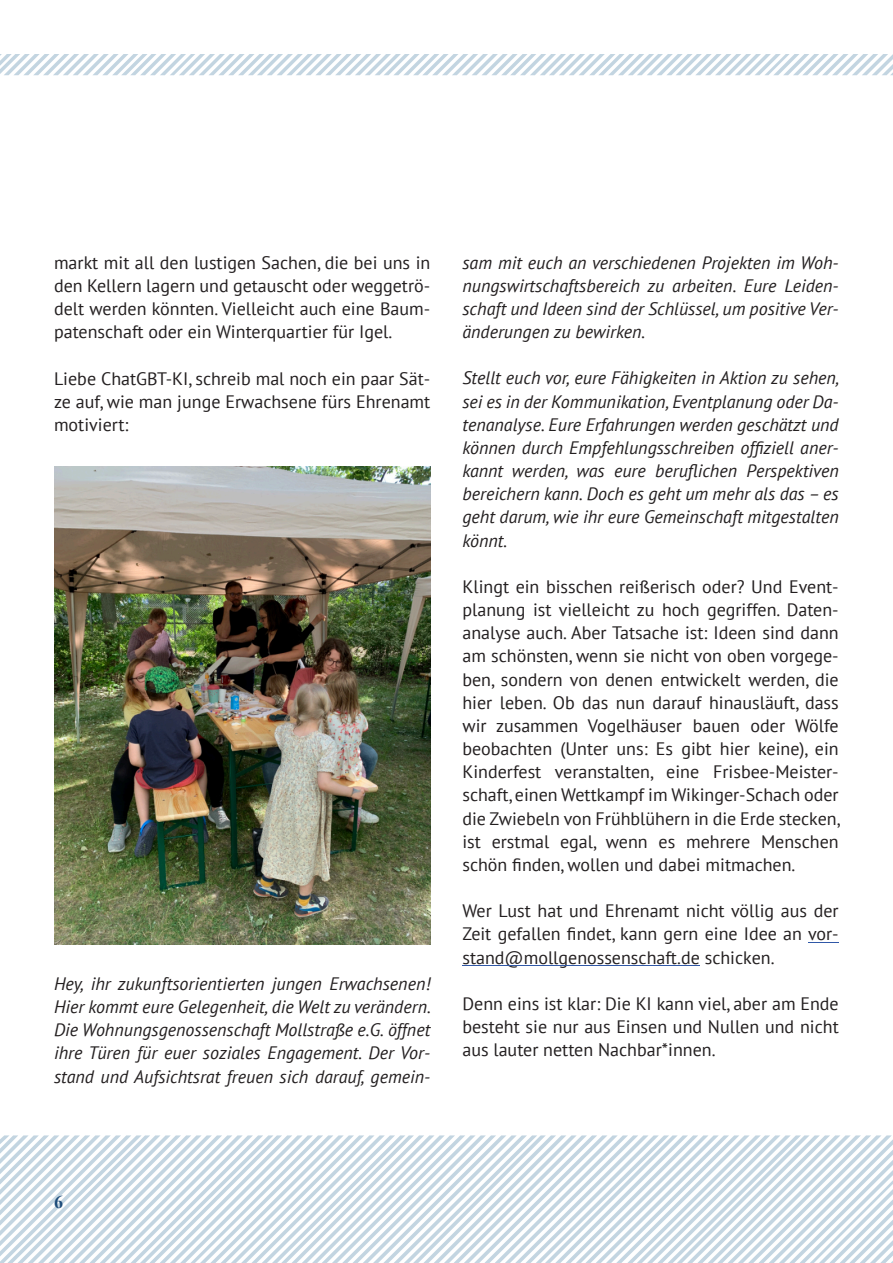
<style>
.page{position:relative;width:893px;height:1263px;background:#fff}
.page>*{position:absolute;margin:0;border:0;box-sizing:border-box;transform-origin:0 0}
.t1{font:18px/23.1px "PT Sans";color:#231f20;text-align:justify}
.t2{font:italic 18px/23.1px "PT Sans";color:#231f20;text-align:justify}
.t3{font:700 18px "Times New Roman";color:#1d4c7a}
</style>
<div class="page">
<svg style="left:0;top:54px;width:893px;height:21px"></svg>
<svg style="left:0;top:1135px;width:893px;height:128px"></svg>
<hr style="left:808px;top:942px;width:31px;height:1px;background:#3058a7">
<hr style="left:462px;top:965px;width:238px;height:1px;background:#3058a7">
<img style="left:54px;top:466px;width:376px;height:478px">
<p class="t1" style="left:54px;top:253px;width:378px">markt mit all den lustigen Sachen, die bei uns in den Kellern lagern und getauscht oder weggetrö&shy;delt werden könnten. Vielleicht auch eine Baum&shy;patenschaft oder ein Winterquartier für Igel.</p>
<p class="t1" style="left:54px;top:369px;width:378px">Liebe ChatGBT-KI, schreib mal noch ein paar Sät&shy;ze auf, wie man junge Erwachsene fürs Ehrenamt motiviert:</p>
<p class="t2" style="left:54px;top:974px;width:378px">Hey, ihr zukunftsorientierten jungen Erwachsenen!<br>Hier kommt eure Gelegenheit, die Welt zu verändern.<br>Die Wohnungsgenossenschaft Mollstraße e.G. öffnet ihre Türen für euer soziales Engagement. Der Vor&shy;stand und Aufsichtsrat freuen sich darauf, gemein-</p>
<p class="t2" style="left:462px;top:253px;width:378px">sam mit euch an verschiedenen Projekten im Woh&shy;nungswirtschaftsbereich zu arbeiten. Eure Leiden&shy;schaft und Ideen sind der Schlüssel, um positive Ver&shy;änderungen zu bewirken.</p>
<p class="t2" style="left:462px;top:368px;width:378px">Stellt euch vor, eure Fähigkeiten in Aktion zu sehen, sei es in der Kommunikation, Eventplanung oder Da&shy;tenanalyse. Eure Erfahrungen werden geschätzt und können durch Empfehlungsschreiben offiziell aner&shy;kannt werden, was eure beruflichen Perspektiven bereichern kann. Doch es geht um mehr als das – es geht darum, wie ihr eure Gemeinschaft mitgestalten könnt.</p>
<p class="t1" style="left:462px;top:577px;width:379px">Klingt ein bisschen reißerisch oder? Und Event&shy;planung ist vielleicht zu hoch gegriffen. Daten&shy;analyse auch. Aber Tatsache ist: Ideen sind dann am schönsten, wenn sie nicht von oben vorgege&shy;ben, sondern von denen entwickelt werden, die hier leben. Ob das nun darauf hinausläuft, dass wir zusammen Vogelhäuser bauen oder Wölfe beobachten (Unter uns: Es gibt hier keine), ein Kinderfest veranstalten, eine Frisbee-Meister&shy;schaft, einen Wettkampf im Wikinger-Schach oder die Zwiebeln von Frühblühern in die Erde stecken, ist erstmal egal, wenn es mehrere Menschen schön finden, wollen und dabei mitmachen.</p>
<p class="t1" style="left:462px;top:901px;width:378px">Wer Lust hat und Ehrenamt nicht völlig aus der Zeit gefallen findet, kann gern eine Idee an vor&shy;stand@mollgenossenschaft.de schicken.</p>
<p class="t1" style="left:462px;top:994px;width:378px">Denn eins ist klar: Die KI kann viel, aber am Ende besteht sie nur aus Einsen und Nullen und nicht aus lauter netten Nachbar*innen.</p>
<p class="t3" style="left:54px;top:1195px;width:10px">6</p>
</div>
